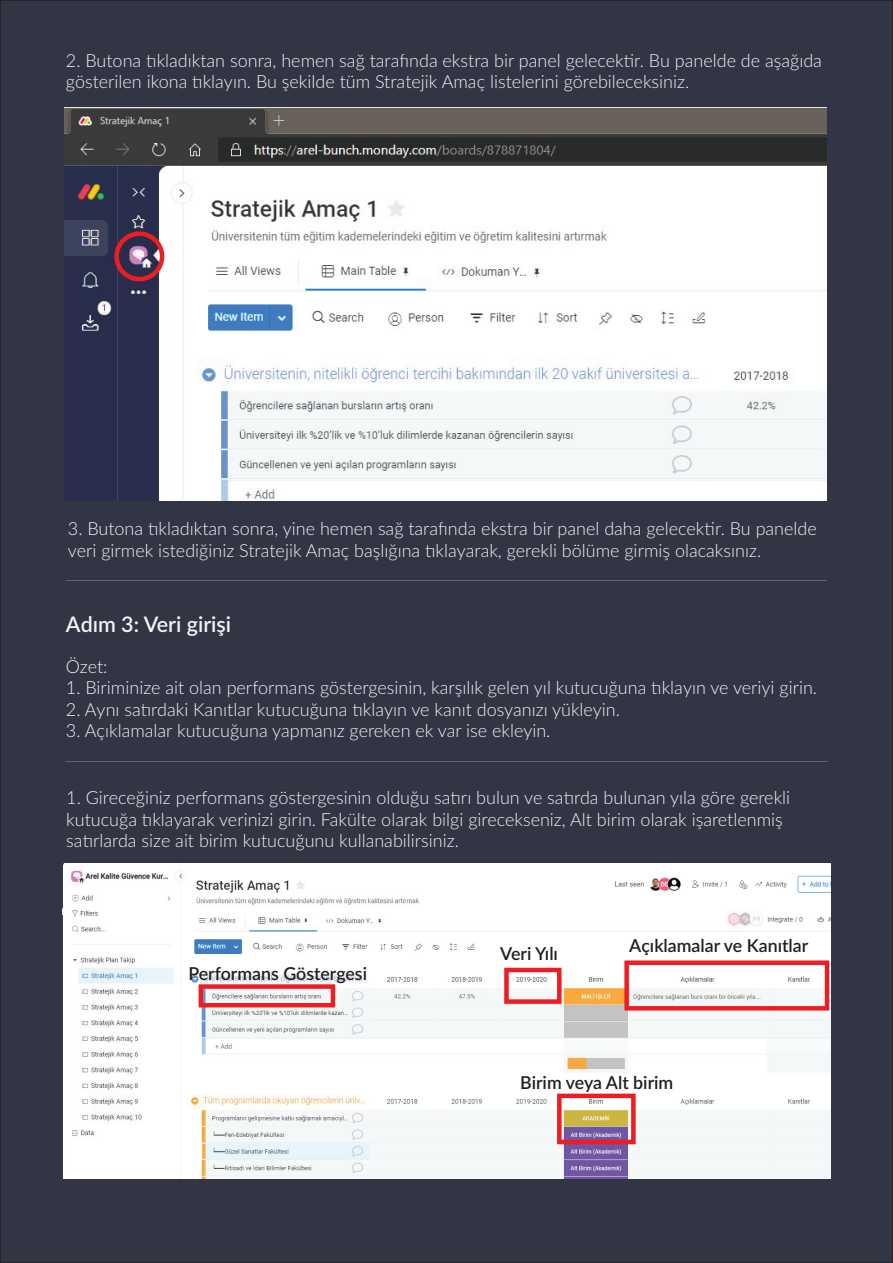
<style>
.page{position:relative;width:893px;height:1263px;background:#313544}
.page>*{position:absolute;margin:0;border:0;box-sizing:border-box;transform-origin:0 0}
.t1{font:600 21.45px "Lato";color:#f2f3f4}
.t2{font:300 18px/21.6px "Lato";color:#f2f3f4}
.t3{font:600 17.7px "Lato";color:#231f20}
</style>
<div class="page">
<img style="left:62px;top:864px;width:769px;height:315px">
<div style="left:199px;top:984px;width:136px;height:23px;border:4px solid #ee1d23"></div>
<div style="left:504px;top:968px;width:58px;height:36px;border:4px solid #ee1d23"></div>
<div style="left:557px;top:1093px;width:79px;height:51px;border:4px solid #ee1d23"></div>
<div style="left:624px;top:960px;width:205px;height:50px;border:4px solid #ee1d23"></div>
<img style="left:64px;top:108px;width:762px;height:393px">
<div style="left:114px;top:231px;width:50px;height:50px;border:4px solid #ee1d23;border-radius:50%"></div>
<p class="t2" style="left:66px;top:49px;width:757px">2. Butona tıkladıktan sonra, hemen sağ tarafında ekstra bir panel gelecektir. Bu panelde de aşağıda gösterilen ikona tıklayın. Bu şekilde tüm Stratejik Amaç listelerini görebileceksiniz.</p>
<p class="t2" style="left:68px;top:517px;width:750px">3. Butona tıkladıktan sonra, yine hemen sağ tarafında ekstra bir panel daha gelecektir. Bu panelde veri girmek istediğiniz Stratejik Amaç başlığına tıklayarak, gerekli bölüme girmiş olacaksınız.</p>
<p class="t1" style="left:66px;top:608px;width:167px">Adım 3: Veri girişi</p>
<p class="t2" style="left:66px;top:655px;width:43px">Özet:</p>
<p class="t2" style="left:66px;top:676px;width:753px">1. Biriminize ait olan performans göstergesinin, karşılık gelen yıl kutucuğuna tıklayın ve veriyi girin.</p>
<p class="t2" style="left:66px;top:698px;width:555px">2. Aynı satırdaki Kanıtlar kutucuğuna tıklayın ve kanıt dosyanızı yükleyin.</p>
<p class="t2" style="left:66px;top:719px;width:486px">3. Açıklamalar kutucuğuna yapmanız gereken ek var ise ekleyin.</p>
<p class="t2" style="left:66px;top:786px;width:725px">1. Gireceğiniz performans göstergesinin olduğu satırı bulun ve satırda bulunan yıla göre gerekli kutucuğa tıklayarak verinizi girin. Fakülte olarak bilgi girecekseniz, Alt birim olarak işaretlenmiş satırlarda size ait birim kutucuğunu kullanabilirsiniz.</p>
<p class="t3" style="left:188px;top:960px;width:180px">Performans Göstergesi</p>
<p class="t3" style="left:500px;top:940px;width:59px">Veri Yılı</p>
<p class="t3" style="left:629px;top:933px;width:181px">Açıklamalar ve Kanıtlar</p>
<p class="t3" style="left:520px;top:1070px;width:155px">Birim veya Alt birim</p>
</div>
